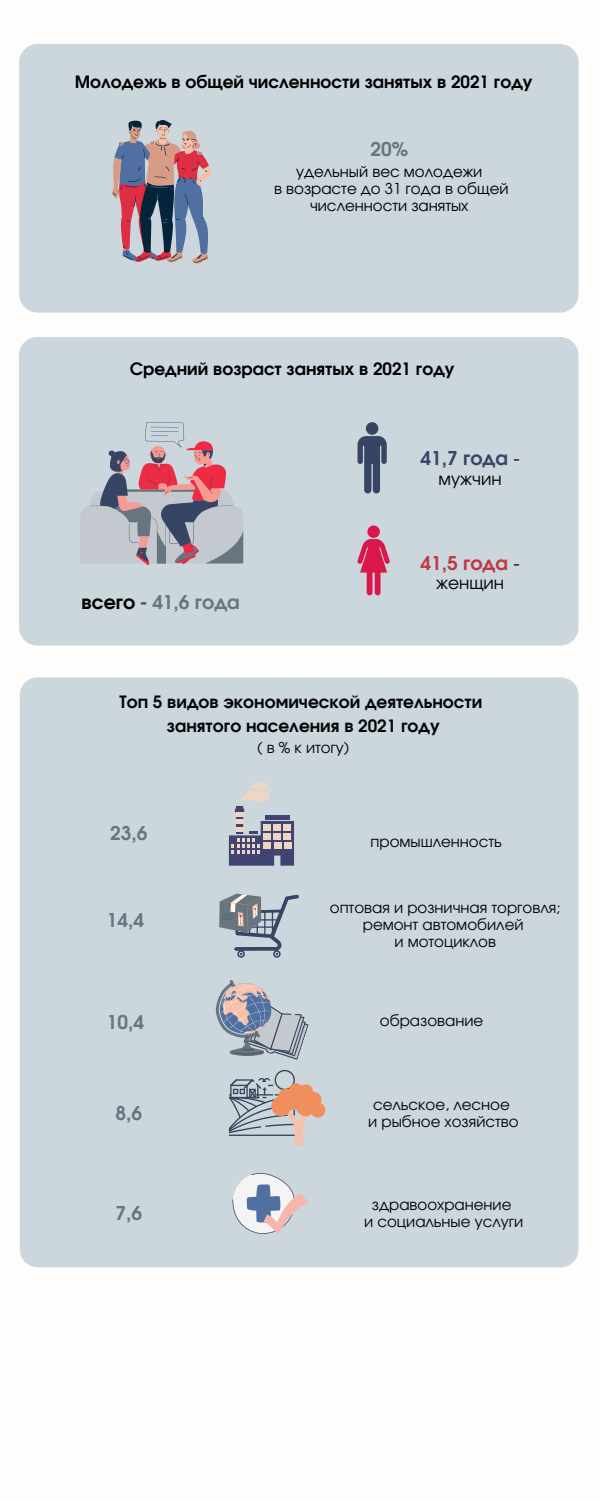
<style>
.page{position:relative;width:600px;height:1501px;background:#fff}
.page>*{position:absolute;margin:0;border:0;box-sizing:border-box;transform-origin:0 0}
.t1{font:700 19px "Evolventa";color:#66757f}
.t2{font:700 19px "Evolventa";color:#bf3840}
.t3{font:700 19px "Evolventa";color:#364563}
.t4{font:700 17px "Evolventa";color:#000}
.t5{font:700 17px "Evolventa";color:#040606}
.t6{font:17px "Evolventa";color:#000}
.t7{font:15px/17.2px "Evolventa";color:#040606;text-align:center}
.t8{font:15px/17.2px "Evolventa";color:#000;text-align:center}
.s1{font-weight:400;color:#0f0e0c}
.s2{color:#000}
.s3{color:#44535d}
</style>
<div class="page">
<div style="left:19px;top:44px;width:560px;height:268px;background:#ccd6dd;border-radius:19px"></div>
<svg style="left:112px;top:120px;width:99px;height:144px"></svg>
<div style="left:20px;top:677px;width:559px;height:589px;background:#ccd6dd;border-radius:18px"></div>
<svg style="left:229px;top:782px;width:65px;height:83px"></svg>
<svg style="left:219px;top:893px;width:80px;height:64px"></svg>
<svg style="left:229px;top:1069px;width:96px;height:76px"></svg>
<svg style="left:215px;top:980px;width:94px;height:80px"></svg>
<svg style="left:232px;top:1173px;width:77px;height:61px"></svg>
<div style="left:19px;top:337px;width:560px;height:308px;background:#ccd6dd;border-radius:18px"></div>
<div style="left:366px;top:422px;width:12px;height:13px;background:#364563;border-radius:50%"></div>
<svg style="left:358px;top:436px;width:29px;height:57px"></svg>
<div style="left:367px;top:525px;width:13px;height:13px;background:#db164a;border-radius:50%"></div>
<svg style="left:357px;top:539px;width:33px;height:56px"></svg>
<svg style="left:80px;top:422px;width:163px;height:143px"></svg>
<p class="t4" style="left:75px;top:74px;width:459px">Молодежь в общей численности занятых в 2021 году</p>
<p class="t1" style="left:371px;top:141px;width:39px">20%</p>
<p class="t8" style="left:296px;top:164px;width:188px">удельный вес молодежи</p>
<p class="t8" style="left:274px;top:181px;width:236px">в возрасте до 31 года в общей численности занятых</p>
<p class="t4" style="left:130px;top:361px;width:326px">Средний возраст занятых в 2021 году</p>
<p class="t3" style="left:421px;top:450px;width:101px">41,7 года <span class="s1">-</span></p>
<p class="t6" style="left:439px;top:471px;width:64px">мужчин</p>
<p class="t1" style="left:82px;top:593px;width:160px"><span class="s2">всего</span> <span class="s3">-</span> 41,6 года</p>
<p class="t2" style="left:421px;top:554px;width:101px">41,5 года <span class="s1">-</span></p>
<p class="t6" style="left:436px;top:575px;width:69px">женщин</p>
<p class="t5" style="left:120px;top:694px;width:364px">Топ 5 видов экономической деятельности</p>
<p class="t5" style="left:167px;top:717px;width:274px">занятого населения в 2021 году</p>
<p class="t7" style="left:257px;top:740px;width:94px">( в % к итогу)</p>
<p class="t1" style="left:110px;top:825px;width:39px">23,6</p>
<p class="t1" style="left:107px;top:911px;width:39px">14,4</p>
<p class="t1" style="left:107px;top:1013px;width:39px">10,4</p>
<p class="t1" style="left:115px;top:1104px;width:28px">8,6</p>
<p class="t1" style="left:115px;top:1204px;width:28px">7,6</p>
<p class="t7" style="left:371px;top:833px;width:133px">промышленность</p>
<p class="t7" style="left:330px;top:899px;width:232px">оптовая и розничная торговля; ремонт автомобилей</p>
<p class="t7" style="left:394px;top:934px;width:103px">и мотоциклов</p>
<p class="t7" style="left:380px;top:1013px;width:105px">образование</p>
<p class="t7" style="left:373px;top:1096px;width:138px">сельское, лесное</p>
<p class="t7" style="left:368px;top:1113px;width:152px">и рыбное хозяйство</p>
<p class="t7" style="left:372px;top:1196px;width:141px">здравоохранение</p>
<p class="t7" style="left:364px;top:1214px;width:161px">и социальные услуги</p>
</div>
